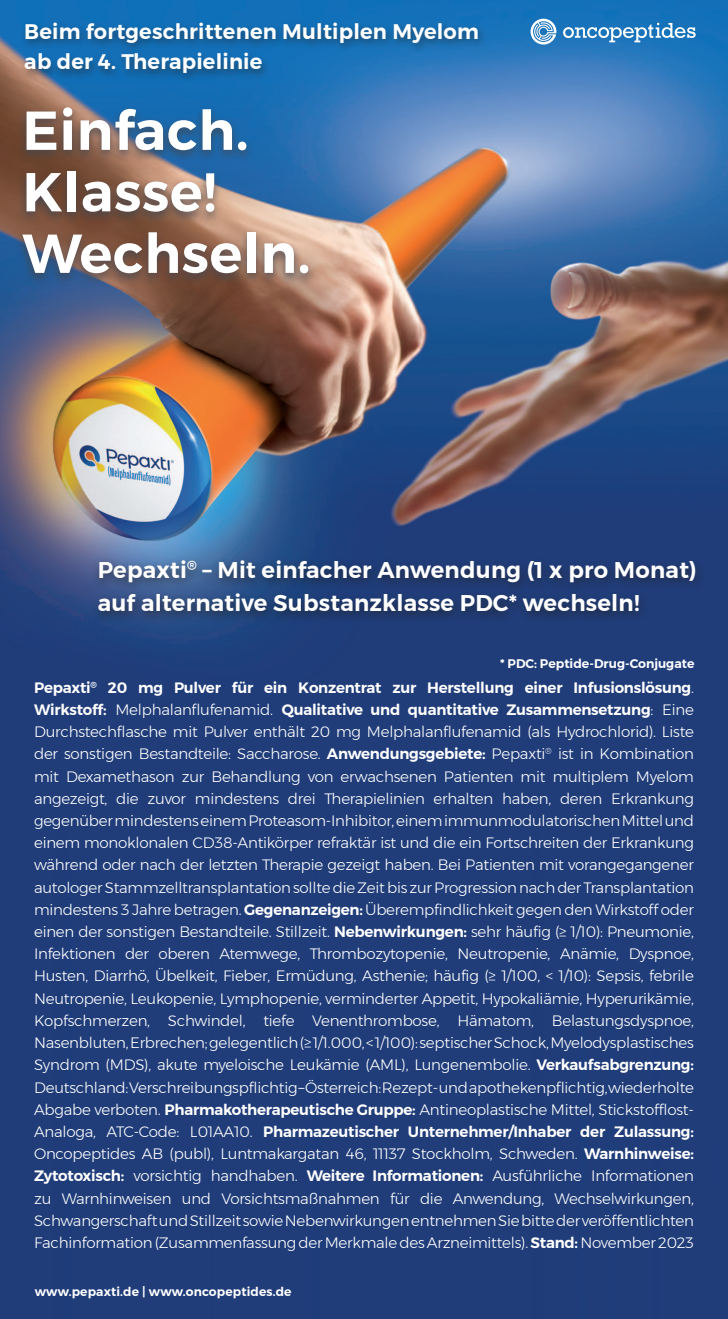
<style>
.page{position:relative;width:728px;height:1319px;background:#fff}
.page>*{position:absolute;margin:0;border:0;box-sizing:border-box;transform-origin:0 0}
.t1{font:600 54.75px/61.5px "Montserrat";letter-spacing:.01em;color:#fff}
.t2{font:600 22.65px/33.3px "Montserrat";letter-spacing:.01em;color:#fff}
.t3{font:600 21px/30.9px "Montserrat";letter-spacing:.01em;color:#fff}
.t4{font:300 15px/22.2px "Montserrat";letter-spacing:-.015em;color:#fff;text-align:justify}
.t5{font:600 12.45px "Montserrat";color:#fff}
.t6{font:600 12.3px "Montserrat";letter-spacing:.01em;color:#fff}
.s1{font-weight:600}
</style>
<div class="page">
<img style="left:0;top:0;width:727px;height:1318px">
<div style="left:15px;top:104px;width:301px;height:182px;background:#444750;opacity:.8"></div>
<div style="left:91px;top:555px;width:615px;height:69px;background:#231f20;opacity:.65"></div>
<div style="left:20px;top:19px;width:466px;height:66px;background:#231f20;opacity:.5"></div>
<svg style="left:562px;top:23px;width:133px;height:19px"></svg>
<svg style="left:530px;top:19px;width:26px;height:26px"></svg>
<h3 class="t3" style="left:24px;top:16px;width:456px">Beim fortgeschrittenen Multiplen Myelom ab der 4. Therapielinie</h3>
<h1 class="t1" style="left:22px;top:100px;width:289px">Einfach.<br>Klasse!<br>Wechseln.</h1>
<h2 class="t2" style="left:98px;top:552px;width:600px">Pepaxti<sup>®</sup> – Mit einfacher Anwendung (1 x pro Monat) auf alternative Substanzklasse PDC* wechseln!</h2>
<p class="t5" style="left:500px;top:653px;width:196px">* PDC: Peptide-Drug-Conjugate</p>
<p class="t4" style="left:34px;top:676px;width:661px"><span class="s1">Pepaxti</span><sup>®</sup> <span class="s1">20 mg Pulver für ein Konzentrat zur Herstellung einer Infusionslösung</span>.<br><span class="s1">Wirkstoff:</span> Melphalanflufenamid. <span class="s1">Qualitative und quantitative Zusammensetzung</span>: Eine Durchstechflasche mit Pulver enthält 20 mg Melphalanflufenamid (als Hydrochlorid). Liste der sonstigen Bestandteile: Saccharose. <span class="s1">Anwendungsgebiete:</span> Pepaxti<sup>®</sup> ist in Kombination mit Dexamethason zur Behandlung von erwachsenen Patienten mit multiplem Myelom angezeigt, die zuvor mindestens drei Therapielinien erhalten haben, deren Erkrankung gegenüber mindestens einem Proteasom-Inhibitor, einem immunmodulatorischen Mittel und einem monoklonalen CD38-Antikörper refraktär ist und die ein Fortschreiten der Erkrankung während oder nach der letzten Therapie gezeigt haben. Bei Patienten mit vorangegangener autologer Stammzelltransplantation sollte die Zeit bis zur Progression nach der Transplantation mindestens 3 Jahre betragen. <span class="s1">Gegenanzeigen:</span> Überempfindlichkeit gegen den Wirkstoff oder einen der sonstigen Bestandteile. Stillzeit. <span class="s1">Nebenwirkungen:</span> sehr häufig (≥ 1/10): Pneumonie, Infektionen der oberen Atemwege, Thrombozytopenie, Neutropenie, Anämie, Dyspnoe, Husten, Diarrhö, Übelkeit, Fieber, Ermüdung, Asthenie; häufig (≥ 1/100, &lt; 1/10): Sepsis, febrile Neutropenie, Leukopenie, Lymphopenie, verminderter Appetit, Hypokaliämie, Hyperurikämie, Kopfschmerzen, Schwindel, tiefe Venenthrombose, Hämatom, Belastungsdyspnoe, Nasenbluten, Erbrechen; gelegentlich (≥ 1/1.000, &lt; 1/100): septischer Schock, Myelodysplastisches Syndrom (MDS), akute myeloische Leukämie (AML), Lungenembolie. <span class="s1">Verkaufsabgrenzung:<br></span>Deutschland: Verschreibungspflichtig – Österreich: Rezept- und apothekenpflichtig, wiederholte Abgabe verboten. <span class="s1">Pharmakotherapeutische Gruppe:</span> Antineoplastische Mittel, Stickstofflost-Analoga, ATC-Code: L01AA10. <span class="s1">Pharmazeutischer Unternehmer/Inhaber der Zulassung:<br></span>Oncopeptides AB (publ), Luntmakargatan 46, 11137 Stockholm, Schweden. <span class="s1">Warnhinweise:<br>Zytotoxisch:</span> vorsichtig handhaben. <span class="s1">Weitere Informationen:</span> Ausführliche Informationen zu Warnhinweisen und Vorsichtsmaßnahmen für die Anwendung, Wechselwirkungen, Schwangerschaft und Stillzeit sowie Nebenwirkungen entnehmen Sie bitte der veröffentlichten Fachinformation (Zusammenfassung der Merkmale des Arzneimittels). <span class="s1">Stand:</span> November 2023</p>
<p class="t6" style="left:35px;top:1281px;width:258px">www.pepaxti.de | www.oncopeptides.de</p>
</div>
